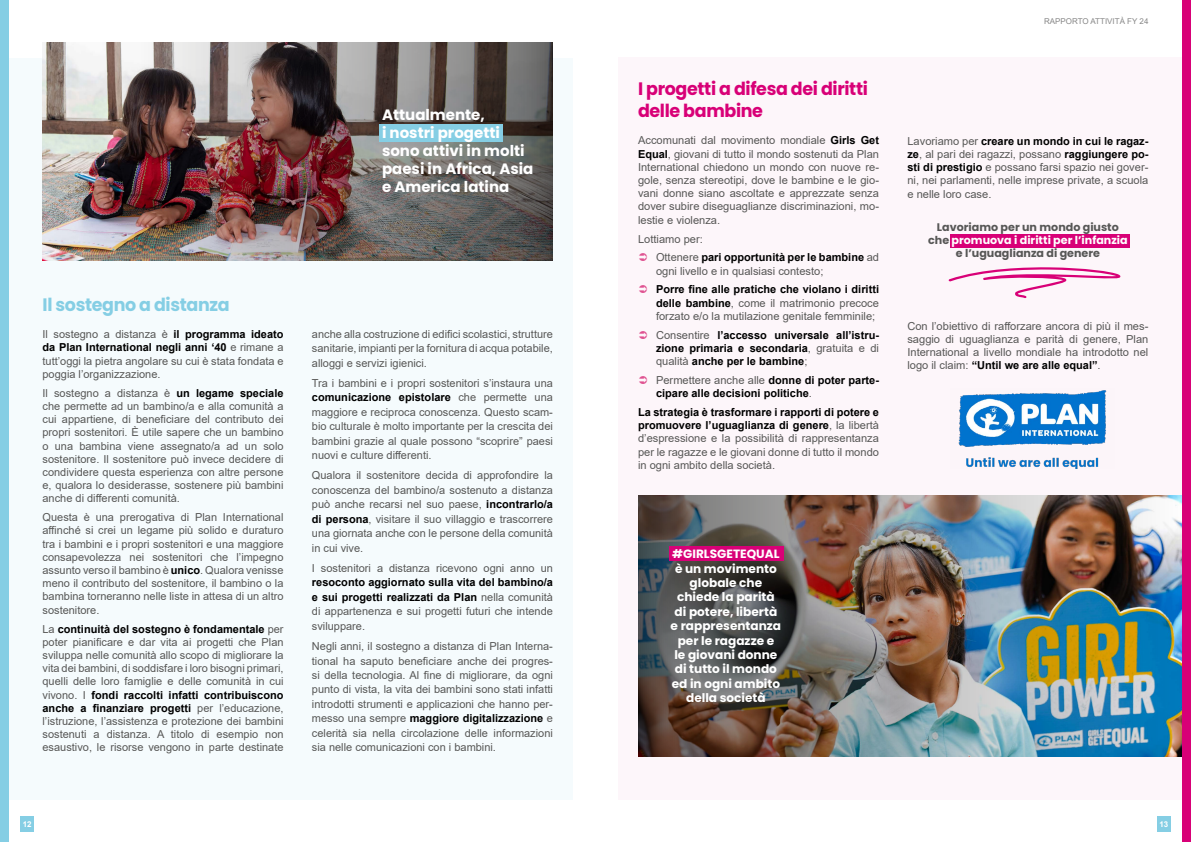
<style>
.page{position:relative;width:1191px;height:842px;background:#fff}
.page>*{position:absolute;margin:0;border:0;box-sizing:border-box;transform-origin:0 0}
.t1{font:700 18px/21.6px "Poppins";letter-spacing:-.02em;color:#d80077}
.t2{font:700 18px "Poppins";letter-spacing:-.02em;color:#85cee4}
.t3{font:700 15px/18px "Poppins";color:#fff}
.t4{font:700 12px/14.4px "Poppins";color:#fff;text-align:center}
.t5{font:11px/13.2px "Arial";color:#575756;text-align:justify}
.t6{font:700 11px/14.5px "Arial";color:#000;text-align:justify}
.t7{font:700 11px/13.2px "Poppins";color:#575756;text-align:center}
.t8{font:8px "Arial";color:#878787}
.t9{font:700 8px "Arial";color:#fff}
.s1{font-weight:700;color:#000}
.s2{font-weight:400;color:#575756}
.s3{color:#fff}
</style>
<div class="page">
<div style="left:1157px;top:816px;width:13px;height:16px;background:#85cee4"></div>
<div style="left:20px;top:816px;width:14px;height:16px;background:#85cee4"></div>
<div style="left:0;top:58px;width:573px;height:741px;background:#f5fbfd"></div>
<img style="left:43px;top:42px;width:96px;height:219px">
<img style="left:139px;top:42px;width:414px;height:219px">
<div style="left:379px;top:124px;width:123px;height:18px;background:#85cee4"></div>
<div style="left:618px;top:57px;width:573px;height:742px;background:#fdf6fa"></div>
<img style="left:638px;top:496px;width:544px;height:260px">
<div style="left:950px;top:234px;width:180px;height:13px;background:#d80077"></div>
<div style="left:669px;top:547px;width:115px;height:14px;background:#d80077"></div>
<svg style="left:948px;top:267px;width:172px;height:31px"></svg>
<img style="left:958px;top:390px;width:149px;height:79px">
<div style="left:1182px;top:0;width:9px;height:842px;background:#d80077"></div>
<div style="left:0;top:0;width:9px;height:842px;background:#85cee4"></div>
<h2 class="t3" style="left:382px;top:105px;width:153px">Attualmente,<br>i nostri progetti sono attivi in molti paesi in Africa, Asia e America latina</h2>
<h1 class="t2" style="left:43px;top:294px;width:189px">Il sostegno a distanza</h1>
<p class="t5" style="left:43px;top:328px;width:242px">Il sostegno a distanza è <span class="s1">il programma ideato da Plan International negli anni ‘40</span> e rimane a tutt’oggi la pietra angolare su cui è stata fondata e poggia l’organizzazione.</p>
<p class="t5" style="left:43px;top:386px;width:242px">Il sostegno a distanza è <span class="s1">un legame speciale </span>che permette ad un bambino/a e alla comunità a cui appartiene, di beneficiare del contributo dei propri sostenitori. È utile sapere che un bambino o una bambina viene assegnato/a ad un solo sostenitore. Il sostenitore può invece decidere di condividere questa esperienza con altre persone e, qualora lo desiderasse, sostenere più bambini anche di differenti comunità.</p>
<p class="t5" style="left:43px;top:511px;width:242px">Questa è una prerogativa di Plan International affinché si crei un legame più solido e duraturo tra i bambini e i propri sostenitori e una maggiore consapevolezza nei sostenitori che l’impegno assunto verso il bambino è <span class="s1">unico</span>. Qualora venisse meno il contributo del sostenitore, il bambino o la bambina torneranno nelle liste in attesa di un altro sostenitore.</p>
<p class="t5" style="left:43px;top:622px;width:242px">La <span class="s1">continuità del sostegno è fondamentale</span> per poter pianificare e dar vita ai progetti che Plan sviluppa nelle comunità allo scopo di migliorare la vita dei bambini, di soddisfare i loro bisogni primari, quelli delle loro famiglie e delle comunità in cui vivono. I <span class="s1">fondi raccolti infatti contribuiscono anche a finanziare progetti</span> per l’educazione, l’istruzione, l’assistenza e protezione dei bambini sostenuti a distanza. A titolo di esempio non esaustivo, le risorse vengono in parte destinate</p>
<p class="t5" style="left:312px;top:326px;width:242px;line-height:14.5px">anche alla costruzione di edifici scolastici, strutture sanitarie, impianti per la fornitura di acqua potabile, alloggi e servizi igienici.</p>
<p class="t5" style="left:312px;top:375px;width:242px;line-height:14.5px">Tra i bambini e i propri sostenitori s’instaura una <span class="s1">comunicazione epistolare</span> che permette una maggiore e reciproca conoscenza. Questo scam&shy;bio culturale è molto importante per la crescita dei bambini grazie al quale possono “scoprire” paesi nuovi e culture differenti.</p>
<p class="t5" style="left:312px;top:468px;width:242px;line-height:14.5px">Qualora il sostenitore decida di approfondire la conoscenza del bambino/a sostenuto a distanza può anche recarsi nel suo paese, <span class="s1">incontrarlo/a di persona</span>, visitare il suo villaggio e trascorrere una giornata anche con le persone della comunità in cui vive.</p>
<p class="t5" style="left:312px;top:561px;width:242px">I sostenitori a distanza ricevono ogni anno un</p>
<p class="t6" style="left:312px;top:575px;width:242px">resoconto aggiornato sulla vita del bambino/a e sui progetti realizzati da Plan <span class="s2">nella comunità di appartenenza e sui progetti futuri che intende sviluppare.</span></p>
<p class="t5" style="left:312px;top:639px;width:242px;line-height:14.5px">Negli anni, il sostegno a distanza di Plan Interna&shy;tional ha saputo beneficiare anche dei progres&shy;si della tecnologia. Al fine di migliorare, da ogni punto di vista, la vita dei bambini sono stati infatti introdotti strumenti e applicazioni che hanno per&shy;messo una sempre <span class="s1">maggiore digitalizzazione</span> e celerità sia nella circolazione delle informazioni sia nelle comunicazioni con i bambini.</p>
<h1 class="t1" style="left:638px;top:78px;width:231px">I progetti a difesa dei diritti delle bambine</h1>
<p class="t5" style="left:638px;top:134px;width:242px">Accomunati dal movimento mondiale <span class="s1">Girls Get Equal</span>, giovani di tutto il mondo sostenuti da Plan International chiedono un mondo con nuove re&shy;gole, senza stereotipi, dove le bambine e le gio&shy;vani donne siano ascoltate e apprezzate senza dover subire diseguaglianze discriminazioni, mo&shy;lestie e violenza.</p>
<p class="t6" style="left:656px;top:229px;width:224px;line-height:18.9px;text-indent:-18px"><span class="s2">Lottiamo per:<br>Ottenere</span> pari opportunità per le bambine <span class="s2">ad</span></p>
<p class="t5" style="left:656px;top:264px;width:169px">ogni livello e in qualsiasi contesto;</p>
<p class="t5" style="left:656px;top:283px;width:224px"><span class="s1">Porre fine alle pratiche che violano i diritti delle bambine</span>, come il matrimonio precoce forzato e/o la mutilazione genitale femminile;</p>
<p class="t6" style="left:656px;top:328px;width:224px;line-height:13.2px"><span class="s2">Consentire</span> l’accesso universale all’istru&shy;zione primaria e secondaria<span class="s2">, gratuita e di qualità</span> anche per le bambine<span class="s2">;</span></p>
<p class="t6" style="left:656px;top:374px;width:224px;line-height:13.2px"><span class="s2">Permettere anche alle</span> donne di poter parte&shy;cipare alle decisioni politiche<span class="s2">.</span></p>
<p class="t5" style="left:638px;top:405px;width:242px"><span class="s1">La strategia è trasformare i rapporti di potere e promuovere l’uguaglianza di genere</span>, la libertà d’espressione e la possibilità di rappresentanza per le ragazze e le giovani donne di tutto il mondo in ogni ambito della società.</p>
<p class="t8" style="left:1044px;top:16px;width:106px">RAPPORTO ATTIVITÀ FY 24</p>
<p class="t5" style="left:907px;top:134px;width:242px">Lavoriamo per <span class="s1">creare un mondo in cui le ragaz&shy;ze</span>, al pari dei ragazzi, possano <span class="s1">raggiungere po&shy;sti di prestigio</span> e possano farsi spazio nei gover&shy;ni, nei parlamenti, nelle imprese private, a scuola e nelle loro case.</p>
<p class="t7" style="left:928px;top:220px;width:201px">Lavoriamo per un mondo giusto che <span class="s3">promuova i diritti per l’infanzia </span>e l’uguaglianza di genere</p>
<p class="t5" style="left:907px;top:319px;width:242px">Con l’obiettivo di rafforzare ancora di più il mes&shy;saggio di uguaglianza e parità di genere, Plan International a livello mondiale ha introdotto nel logo il claim: <span class="s1">“Until we are alle equal”</span>.</p>
<p class="t4" style="left:670px;top:547px;width:112px">#GIRLSGETEQUAL è un movimento globale che chiede la parità di potere, libertà e rappresentanza per le ragazze e<br>le giovani donne di tutto il mondo ed in ogni ambito della società</p>
<p class="t9" style="left:23px;top:819px;width:10px">12</p>
<p class="t9" style="left:1159px;top:819px;width:10px">13</p>
</div>
